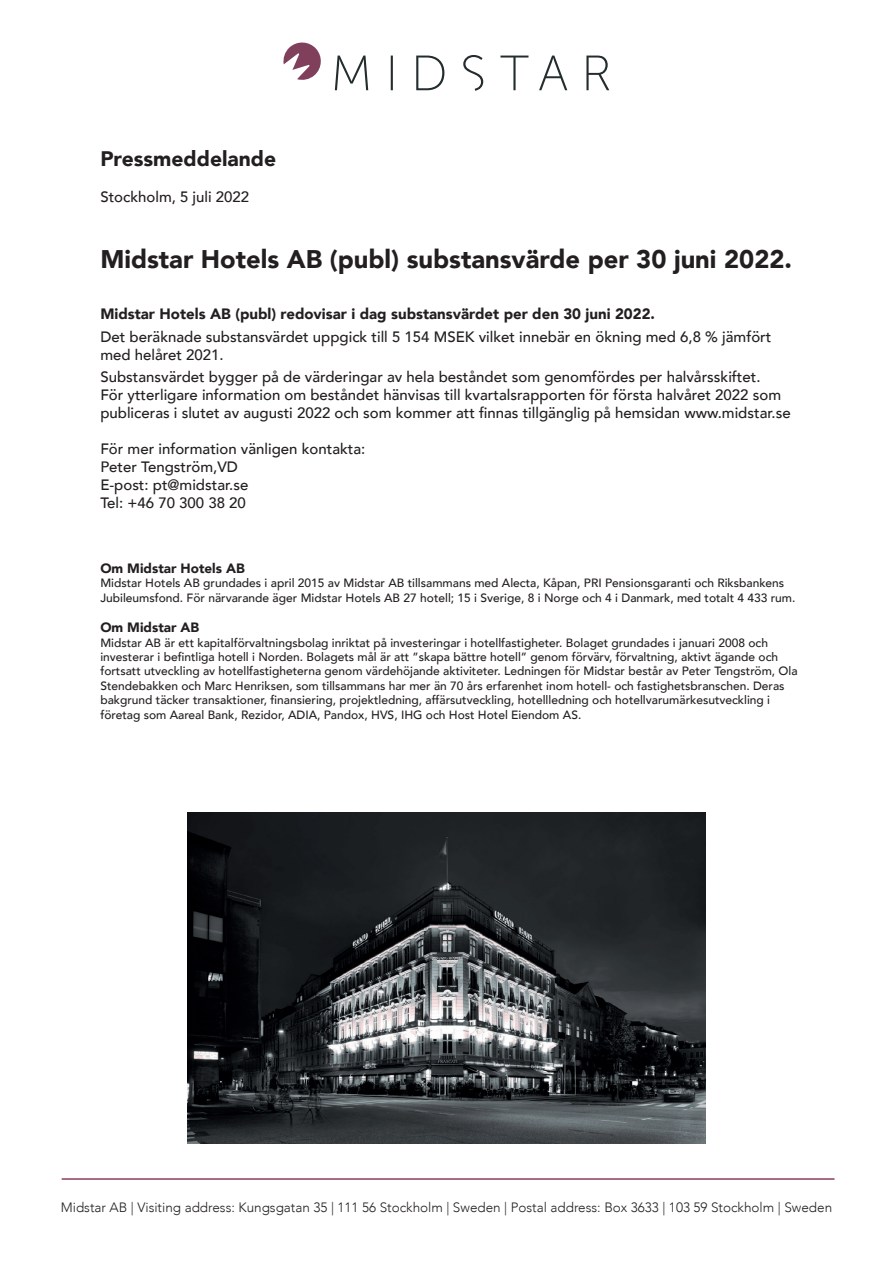
<style>
.page{position:relative;width:893px;height:1263px;background:#fff}
.page>*{position:absolute;margin:0;border:0;box-sizing:border-box;transform-origin:0 0}
.t1{font:900 25.5px "Avenir";color:#231f20}
.t2{font:900 21px "Avenir";color:#231f20}
.t3{font:500 15px/18px "Avenir";color:#231f20}
.t4{font:900 15px "Avenir";color:#231f20}
.t5{font:300 13.5px "Avenir";color:#231f20}
.t6{font:900 13.5px "Avenir";color:#231f20}
.t7{font:500 12px/14.4px "Avenir";color:#231f20}
</style>
<div class="page">
<svg style="left:335px;top:55px;width:274px;height:36px"></svg>
<svg style="left:283px;top:43px;width:38px;height:37px"></svg>
<hr style="left:62px;top:1178px;width:772px;height:2px;background:#8a3d5d">
<img style="left:187px;top:812px;width:519px;height:332px">
<h2 class="t2" style="left:100px;top:140px;width:177px">Pressmeddelande</h2>
<p class="t3" style="left:100px;top:187px;width:150px">Stockholm, 5 juli 2022</p>
<h1 class="t1" style="left:100px;top:237px;width:693px">Midstar Hotels AB (publ) substansvärde per 30 juni 2022.</h1>
<p class="t4" style="left:100px;top:301px;width:556px">Midstar Hotels AB (publ) redovisar i dag substansvärdet per den 30 juni 2022.</p>
<p class="t3" style="left:100px;top:327px;width:672px">Det beräknade substansvärdet uppgick till 5 154 MSEK vilket innebär en ökning med 6,8 % jämfört med helåret 2021.</p>
<p class="t3" style="left:100px;top:367px;width:692px">Substansvärdet bygger på de värderingar av hela beståndet som genomfördes per halvårsskiftet.<br>För ytterligare information om beståndet hänvisas till kvartalsrapporten för första halvåret 2022 som publiceras i slutet av augusti 2022 och som kommer att finnas tillgänglig på hemsidan www.midstar.se</p>
<p class="t3" style="left:100px;top:439px;width:267px">För mer information vänligen kontakta:<br>Peter Tengström,VD<br>E-post: pt@midstar.se<br>Tel: +46 70 300 38 20</p>
<p class="t6" style="left:100px;top:556px;width:146px">Om Midstar Hotels AB</p>
<p class="t7" style="left:100px;top:575px;width:697px">Midstar Hotels AB grundades i april 2015 av Midstar AB tillsammans med Alecta, Kåpan, PRI Pensionsgaranti och Riksbankens<br>Jubileumsfond. För närvarande äger Midstar Hotels AB 27 hotell; 15 i Sverige, 8 i Norge och 4 i Danmark, med totalt 4 433 rum.</p>
<p class="t6" style="left:100px;top:616px;width:100px">Om Midstar AB</p>
<p class="t7" style="left:100px;top:634px;width:699px">Midstar AB är ett kapitalförvaltningsbolag inriktat på investeringar i hotellfastigheter. Bolaget grundades i januari 2008 och investerar i befintliga hotell i Norden. Bolagets mål är att ”skapa bättre hotell” genom förvärv, förvaltning, aktivt ägande och fortsatt utveckling av hotellfastigheterna genom värdehöjande aktiviteter. Ledningen för Midstar består av Peter Tengström, Ola Stendebakken och Marc Henriksen, som tillsammans har mer än 70 års erfarenhet inom hotell- och fastighetsbranschen. Deras bakgrund täcker transaktioner, finansiering, projektledning, affärsutveckling, hotellledning och hotellvarumärkesutveckling i företag som Aareal Bank, Rezidor, ADIA, Pandox, HVS, IHG och Host Hotel Eiendom AS.</p>
<p class="t5" style="left:61px;top:1199px;width:773px">Midstar AB | Visiting address: Kungsgatan 35 | 111 56 Stockholm | Sweden | Postal address: Box 3633 | 103 59 Stockholm | Sweden</p>
</div>
